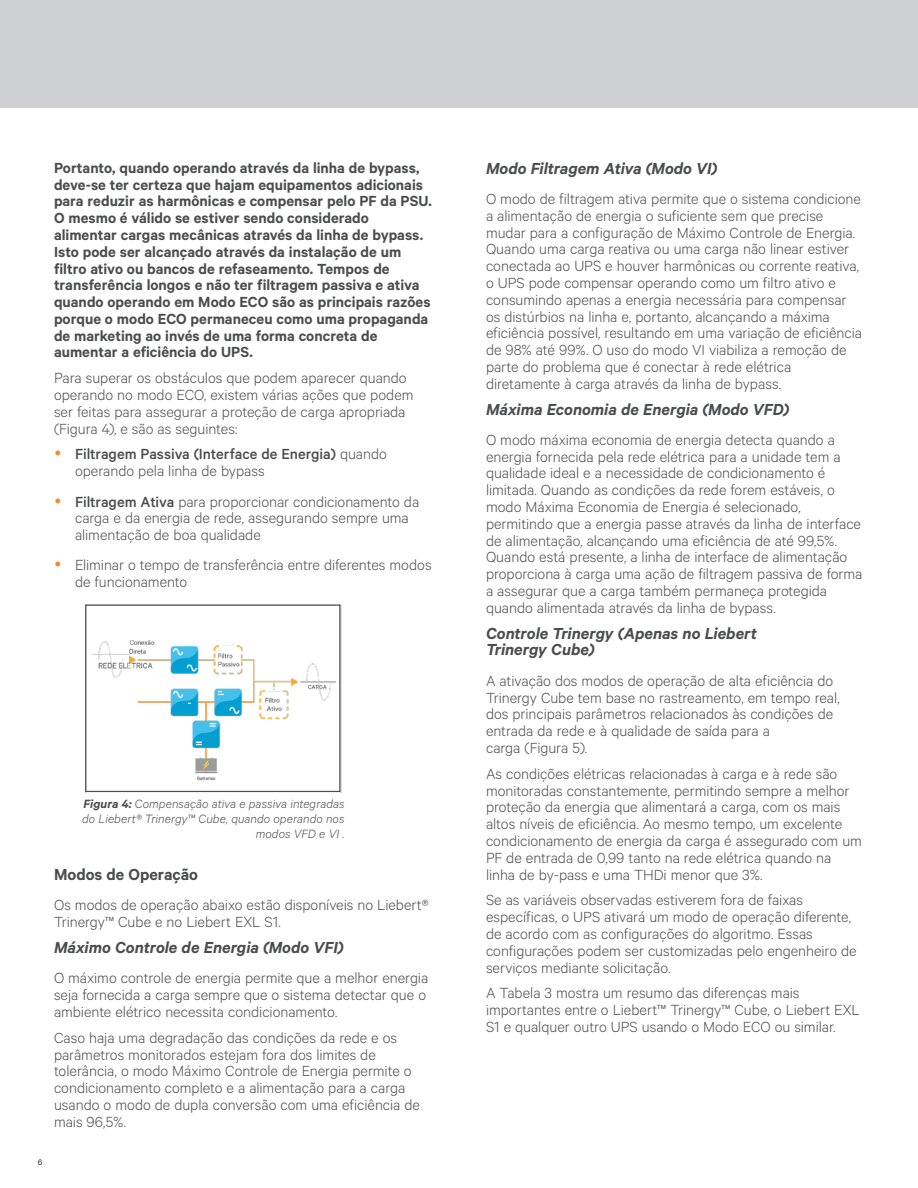
<style>
.page{position:relative;width:918px;height:1188px;background:#fff}
.page>*{position:absolute;margin:0;border:0;box-sizing:border-box;transform-origin:0 0}
.t1{font:italic 600 18px/16.8px "Calibre";color:#4b4c4d}
.t2{font:600 18px "Calibre";color:#4b4c4d}
.t3{font:300 16.5px/16.8px "Calibre";color:#4b4c4d}
.t4{font:600 16.5px/16.8px "Calibre";color:#4b4c4d}
.t5{font:500 16.5px/16.8px "Calibre";letter-spacing:-.005em;color:#4b4c4d}
.t6{font:italic 300 13.5px/15px "Calibre";letter-spacing:.005em;color:#4b4c4d;text-align:right}
.t7{font:9px "Calibre";color:#231f20}
.s1{font-weight:300}
.s2{font-weight:500}
.s3{font-weight:600}
</style>
<div class="page">
<div style="left:0;top:0;width:918px;height:108px;background:#cfd0d2"></div>
<img style="left:85px;top:604px;width:257px;height:188px">
<div style="left:85px;top:605px;width:255px;height:187px;border:1px solid #4b4c4d"></div>
<p class="t4" style="left:54px;top:159px;width:380px">Portanto, quando operando através da linha de bypass, deve-se ter certeza que hajam equipamentos adicionais para reduzir as harmônicas e compensar pelo PF da PSU.<br>O mesmo é válido se estiver sendo considerado alimentar cargas mecânicas através da linha de bypass.<br>Isto pode ser alcançado através da instalação de um filtro ativo ou bancos de refaseamento. Tempos de transferência longos e não ter filtragem passiva e ativa quando operando em Modo ECO são as principais razões porque o modo ECO permaneceu como uma propaganda de marketing ao invés de uma forma concreta de aumentar a eficiência do UPS.</p>
<p class="t3" style="left:54px;top:369px;width:361px">Para superar os obstáculos que podem aparecer quando operando no modo ECO, existem várias ações que podem ser feitas para assegurar a proteção de carga apropriada (Figura 4), e são as seguintes:</p>
<p class="t5" style="left:75px;top:446px;width:313px">Filtragem Passiva (Interface de Energia) <span class="s1">quando operando pela linha de bypass</span></p>
<p class="t3" style="left:75px;top:492px;width:346px"><span class="s2">Filtragem Ativa</span> para proporcionar condicionamento da carga e da energia de rede, assegurando sempre uma alimentação de boa qualidade</p>
<p class="t3" style="left:75px;top:556px;width:358px">Eliminar o tempo de transferência entre diferentes modos de funcionamento</p>
<p class="t6" style="left:82px;top:796px;width:264px"><span class="s3">Figura 4:</span> Compensação ativa e passiva integradas do Liebert® Trinergy™ Cube, quando operando nos modos VFD e VI .</p>
<p class="t2" style="left:54px;top:864px;width:145px">Modos de Operação</p>
<p class="t3" style="left:54px;top:896px;width:376px">Os modos de operação abaixo estão disponíveis no Liebert®<br>Trinergy™ Cube e no Liebert EXL S1.</p>
<p class="t1" style="left:54px;top:938px;width:291px">Máximo Controle de Energia (Modo VFI)</p>
<p class="t3" style="left:54px;top:969px;width:376px">O máximo controle de energia permite que a melhor energia seja fornecida a carga sempre que o sistema detectar que o ambiente elétrico necessita condicionamento.</p>
<p class="t3" style="left:54px;top:1028px;width:368px">Caso haja uma degradação das condições da rede e os parâmetros monitorados estejam fora dos limites de tolerância, o modo Máximo Controle de Energia permite o condicionamento completo e a alimentação para a carga usando o modo de dupla conversão com uma eficiência de mais 96,5%.</p>
<p class="t7" style="left:38px;top:1157px;width:6px">6</p>
<p class="t1" style="left:486px;top:159px;width:233px">Modo Filtragem Ativa (Modo VI)</p>
<p class="t3" style="left:486px;top:190px;width:378px">O modo de filtragem ativa permite que o sistema condicione a alimentação de energia o suficiente sem que precise mudar para a configuração de Máximo Controle de Energia.<br>Quando uma carga reativa ou uma carga não linear estiver conectada ao UPS e houver harmônicas ou corrente reativa, o UPS pode compensar operando como um filtro ativo e consumindo apenas a energia necessária para compensar os distúrbios na linha e, portanto, alcançando a máxima eficiência possível, resultando em uma variação de eficiência de 98% até 99%. O uso do modo VI viabiliza a remoção de parte do problema que é conectar à rede elétrica diretamente à carga através da linha de bypass.</p>
<p class="t1" style="left:486px;top:400px;width:305px">Máxima Economia de Energia (Modo VFD)</p>
<p class="t3" style="left:486px;top:431px;width:378px">O modo máxima economia de energia detecta quando a energia fornecida pela rede elétrica para a unidade tem a qualidade ideal e a necessidade de condicionamento é limitada. Quando as condições da rede forem estáveis, o modo Máxima Economia de Energia é selecionado, permitindo que a energia passe através da linha de interface de alimentação, alcançando uma eficiência de até 99,5%.<br>Quando está presente, a linha de interface de alimentação proporciona à carga uma ação de filtragem passiva de forma a assegurar que a carga também permaneça protegida quando alimentada através da linha de bypass.</p>
<p class="t1" style="left:486px;top:624px;width:272px">Controle Trinergy (Apenas no Liebert<br>Trinergy Cube)</p>
<p class="t3" style="left:486px;top:672px;width:355px">A ativação dos modos de operação de alta eficiência do Trinergy Cube tem base no rastreamento, em tempo real, dos principais parâmetros relacionados às condições de entrada da rede e à qualidade de saída para a<br>carga (Figura 5).</p>
<p class="t3" style="left:486px;top:765px;width:378px">As condições elétricas relacionadas à carga e à rede são monitoradas constantemente, permitindo sempre a melhor proteção da energia que alimentará a carga, com os mais altos níveis de eficiência. Ao mesmo tempo, um excelente condicionamento de energia da carga é assegurado com um PF de entrada de 0,99 tanto na rede elétrica quando na linha de by-pass e uma THDi menor que 3%.</p>
<p class="t3" style="left:486px;top:891px;width:372px">Se as variáveis observadas estiverem fora de faixas específicas, o UPS ativará um modo de operação diferente, de acordo com as configurações do algoritmo. Essas configurações podem ser customizadas pelo engenheiro de serviços mediante solicitação.</p>
<p class="t3" style="left:486px;top:984px;width:375px">A Tabela 3 mostra um resumo das diferenças mais importantes entre o Liebert™ Trinergy™ Cube, o Liebert EXL<br>S1 e qualquer outro UPS usando o Modo ECO ou similar.</p>
</div>
